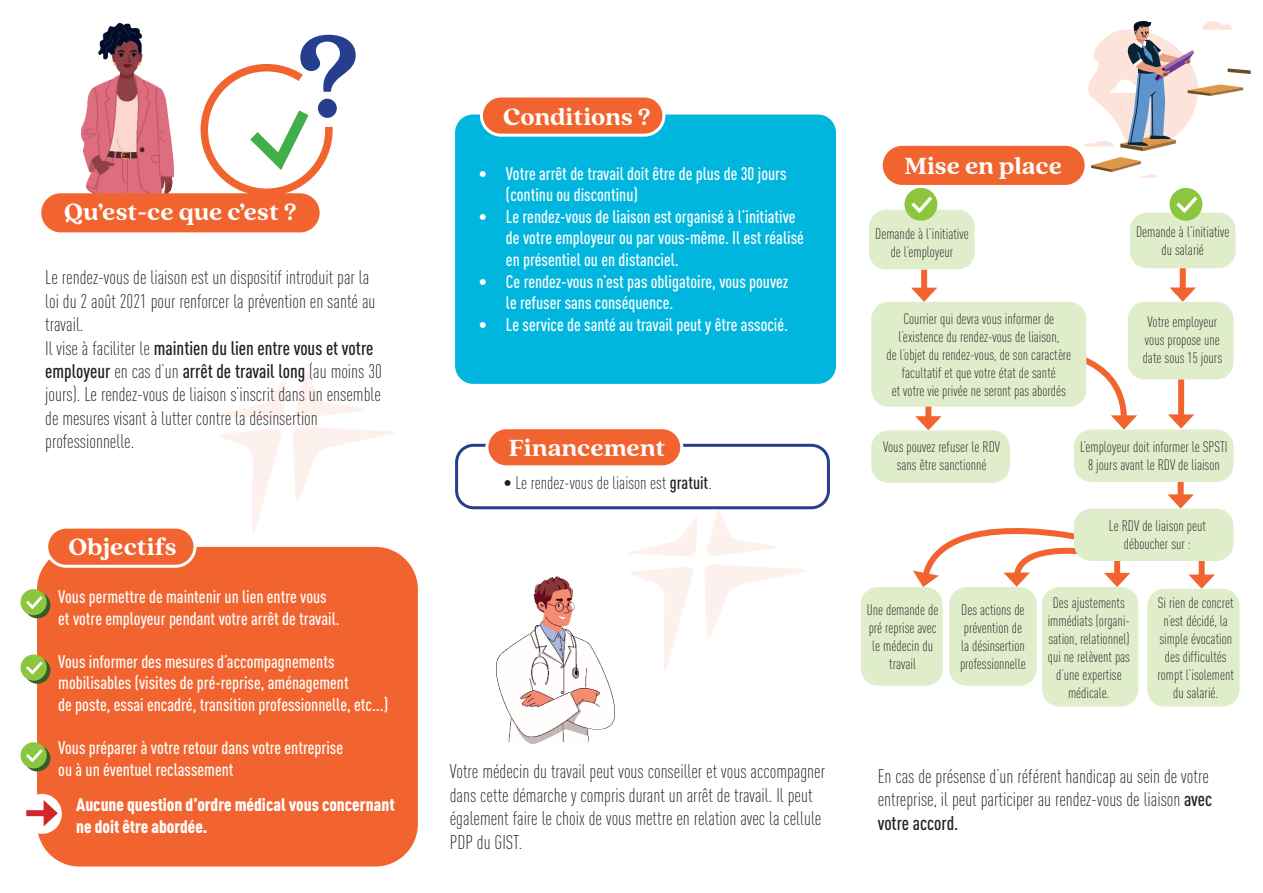
<style>
.page{position:relative;width:1263px;height:893px;background:#fff}
.page>*{position:absolute;margin:0;border:0;box-sizing:border-box;transform-origin:0 0}
.t1{font:800 129.3px "Quincy CF";color:#253f8e}
.t2{font:800 25.95px "Quincy CF";letter-spacing:-.005em;color:#fff}
.t3{font:300 19.5px/23.4px "DIN Cond";color:#231f20}
.t4{font:500 18px/21.6px "DIN Cond";color:#fff}
.t5{font:900 18px/21.6px "DIN Cond";color:#fff}
.t6{font:300 18px "DIN Cond";color:#231f20}
.t7{font:300 15px/18px "DIN Cond";color:#231f20;text-align:center}
.s1{font-weight:500}
</style>
<div class="page">
<svg style="left:1084px;top:21px;width:167px;height:157px"></svg>
<img style="left:81px;top:24px;width:93px;height:169px">
<svg style="left:1079px;top:345px;width:58px;height:85px"></svg>
<svg style="left:913px;top:508px;width:183px;height:79px"></svg>
<div style="left:1114px;top:538px;width:6px;height:40px;background:#f2642f"></div>
<svg style="left:1104px;top:573px;width:26px;height:14px"></svg>
<div style="left:1199px;top:540px;width:6px;height:40px;background:#f2642f"></div>
<svg style="left:1188px;top:575px;width:27px;height:14px"></svg>
<div style="left:1178px;top:459px;width:6px;height:41px;background:#f2642f"></div>
<svg style="left:1167px;top:494px;width:27px;height:15px"></svg>
<div style="left:925px;top:399px;width:6px;height:22px;background:#f2642f"></div>
<svg style="left:915px;top:416px;width:27px;height:14px"></svg>
<div style="left:921px;top:269px;width:6px;height:24px;background:#f2642f"></div>
<svg style="left:911px;top:288px;width:26px;height:14px"></svg>
<div style="left:455px;top:444px;width:375px;height:65px;border:3px solid #253f8e;border-radius:17px"></div>
<div style="left:869px;top:210px;width:106px;height:59px;background:#dfedcb;border-radius:17px"></div>
<div style="left:41px;top:193px;width:279px;height:39px;background:#f2642f;border-radius:20px"></div>
<div style="left:455px;top:115px;width:381px;height:269px;background:#00b6de;border-radius:18px"></div>
<div style="left:481px;top:96px;width:183px;height:39px;background:#f2642f;border-radius:20px"></div>
<div style="left:480px;top:95px;width:185px;height:42px;border:3px solid #fff;border-radius:20px"></div>
<div style="left:37px;top:547px;width:381px;height:319px;background:#f2642f;border-radius:43px"></div>
<div style="left:201px;top:64px;width:132px;height:132px;border:8px solid #f2642f;border-radius:50%"></div>
<div style="left:296px;top:63px;width:64px;height:64px;background:#fff;border-radius:50%"></div>
<svg style="left:250px;top:110px;width:68px;height:69px"></svg>
<div style="left:904px;top:188px;width:33px;height:33px;background:#8bc63e;border-radius:50%"></div>
<svg style="left:908px;top:193px;width:28px;height:24px"></svg>
<div style="left:883px;top:146px;width:202px;height:39px;background:#f2642f;border-radius:20px"></div>
<div style="left:487px;top:428px;width:195px;height:39px;background:#f2642f;border-radius:20px"></div>
<div style="left:485px;top:426px;width:198px;height:42px;border:3px solid #fff;border-radius:20px"></div>
<div style="left:47px;top:527px;width:148px;height:39px;background:#f2642f;border-radius:20px"></div>
<div style="left:45px;top:526px;width:151px;height:42px;border:3px solid #fff;border-radius:20px"></div>
<div style="left:24px;top:592px;width:26px;height:26px;background:#345b28;border-radius:50%"></div>
<div style="left:21px;top:589px;width:26px;height:26px;background:#8bc63e;border-radius:50%"></div>
<svg style="left:23px;top:593px;width:23px;height:19px"></svg>
<div style="left:24px;top:745px;width:26px;height:26px;background:#345b28;border-radius:50%"></div>
<div style="left:21px;top:742px;width:26px;height:26px;background:#8bc63e;border-radius:50%"></div>
<svg style="left:23px;top:746px;width:23px;height:19px"></svg>
<svg style="left:217px;top:379px;width:69px;height:40px"></svg>
<svg style="left:218px;top:429px;width:63px;height:105px"></svg>
<svg style="left:293px;top:427px;width:102px;height:74px"></svg>
<svg style="left:295px;top:372px;width:71px;height:46px"></svg>
<div style="left:24px;top:657px;width:26px;height:27px;background:#345b28;border-radius:50%"></div>
<svg style="left:21px;top:654px;width:26px;height:27px"></svg>
<svg style="left:23px;top:658px;width:23px;height:19px"></svg>
<div style="left:1130px;top:213px;width:105px;height:55px;background:#dfedcb;border-radius:17px"></div>
<div style="left:871px;top:302px;width:215px;height:105px;background:#dfedcb;border-radius:17px"></div>
<div style="left:1128px;top:302px;width:105px;height:77px;background:#dfedcb;border-radius:17px"></div>
<div style="left:871px;top:430px;width:139px;height:53px;background:#dfedcb;border-radius:17px"></div>
<div style="left:1074px;top:430px;width:159px;height:52px;background:#dfedcb;border-radius:17px"></div>
<div style="left:1074px;top:509px;width:159px;height:52px;background:#dfedcb;border-radius:17px"></div>
<div style="left:861px;top:587px;width:82px;height:99px;background:#dfedcb;border-radius:17px"></div>
<div style="left:949px;top:587px;width:88px;height:99px;background:#dfedcb;border-radius:17px"></div>
<div style="left:1042px;top:587px;width:96px;height:119px;background:#dfedcb;border-radius:17px"></div>
<div style="left:1147px;top:589px;width:92px;height:117px;background:#dfedcb;border-radius:17px"></div>
<div style="left:1180px;top:268px;width:6px;height:25px;background:#f2642f"></div>
<svg style="left:1169px;top:287px;width:27px;height:15px"></svg>
<div style="left:1178px;top:379px;width:6px;height:41px;background:#f2642f"></div>
<svg style="left:1168px;top:414px;width:26px;height:15px"></svg>
<div style="left:1169px;top:188px;width:33px;height:33px;background:#8bc63e;border-radius:50%"></div>
<svg style="left:1173px;top:193px;width:28px;height:24px"></svg>
<svg style="left:629px;top:517px;width:68px;height:39px"></svg>
<svg style="left:630px;top:566px;width:63px;height:105px"></svg>
<svg style="left:705px;top:564px;width:101px;height:75px"></svg>
<svg style="left:706px;top:509px;width:73px;height:47px"></svg>
<img style="left:496px;top:577px;width:119px;height:167px">
<div style="left:22px;top:794px;width:40px;height:40px;background:#fff;border-radius:50%"></div>
<div style="left:26px;top:810px;width:23px;height:6px;background:#d2262b"></div>
<svg style="left:44px;top:800px;width:14px;height:26px"></svg>
<h1 class="t1" style="left:296px;top:-15px;width:66px">?</h1>
<h2 class="t2" style="left:64px;top:194px;width:234px">Qu’est-ce que c’est ?</h2>
<p class="t3" style="left:45px;top:266px;width:338px">Le rendez-vous de liaison est un dispositif introduit par la loi du 2 août 2021 pour renforcer la prévention en santé au travail.<br>Il vise à faciliter le <span class="s1">maintien du lien entre vous et votre employeur</span> en cas d’un <span class="s1">arrêt de travail long</span> (au moins 30 jours). Le rendez-vous de liaison s’inscrit dans un ensemble de mesures visant à lutter contre la désinsertion professionnelle.</p>
<h2 class="t2" style="left:69px;top:529px;width:110px">Objectifs</h2>
<p class="t4" style="left:58px;top:585px;width:283px">Vous permettre de maintenir un lien entre vous et votre employeur pendant votre arrêt de travail.</p>
<p class="t4" style="left:58px;top:650px;width:331px">Vous informer des mesures d’accompagnements mobilisables (visites de pré-reprise, aménagement<br>de poste, essai encadré, transition professionnelle, etc...)</p>
<p class="t4" style="left:58px;top:737px;width:286px">Vous préparer à votre retour dans votre entreprise ou à un éventuel reclassement</p>
<p class="t5" style="left:76px;top:793px;width:320px">Aucune question d’ordre médical vous concernant ne doit être abordée.</p>
<h2 class="t2" style="left:503px;top:99px;width:149px">Conditions ?</h2>
<p class="t4" style="left:506px;top:162px;width:282px;text-indent:-27px">• Votre arrêt de travail doit être de plus de 30 jours (continu ou discontinu)</p>
<p class="t4" style="left:506px;top:205px;width:299px;text-indent:-27px">• Le rendez-vous de liaison est organisé à l’initiative de votre employeur ou par vous-même. Il est réalisé en présentiel ou en distanciel.</p>
<p class="t4" style="left:506px;top:270px;width:284px;text-indent:-27px">• Ce rendez-vous n’est pas obligatoire, vous pouvez le refuser sans conséquence.</p>
<p class="t4" style="left:479px;top:313px;width:311px">• Le service de santé au travail peut y être associé.</p>
<h2 class="t2" style="left:509px;top:429px;width:158px">Financement</h2>
<p class="t6" style="left:503px;top:473px;width:210px">• Le rendez-vous de liaison est <span class="s1">gratuit</span>.</p>
<h3 class="t3" style="left:450px;top:760px;width:377px">Votre médecin du travail peut vous conseiller et vous accompagner dans cette démarche y compris durant un arrêt de travail. Il peut également faire le choix de vous mettre en relation avec la cellule PDP du GIST.</h3>
<h2 class="t2" style="left:904px;top:147px;width:159px">Mise en place</h2>
<p class="t7" style="left:875px;top:225px;width:95px">Demande à l’initiative de l’employeur</p>
<p class="t7" style="left:1136px;top:223px;width:95px">Demande à l’initiative du salarié</p>
<p class="t7" style="left:886px;top:309px;width:186px">Courrier qui devra vous informer de l’existence du rendez-vous de liaison,<br>de l’objet du rendez-vous, de son caractère facultatif et que votre état de santé<br>et votre vie privée ne seront pas abordés</p>
<p class="t7" style="left:1143px;top:313px;width:81px">Votre employeur vous propose une date sous 15 jours</p>
<p class="t7" style="left:883px;top:438px;width:118px">Vous pouvez refuser le RDV sans être sanctionné</p>
<p class="t7" style="left:1080px;top:438px;width:149px">L’employeur doit informer le SPSTI<br>8 jours avant le RDV de liaison</p>
<p class="t7" style="left:1109px;top:517px;width:99px">Le RDV de liaison peut déboucher sur :</p>
<p class="t7" style="left:867px;top:601px;width:73px">Une demande de pré reprise avec le médecin du travail</p>
<p class="t7" style="left:960px;top:601px;width:67px;text-align:left">Des actions de prévention de la désinsertion professionnelle</p>
<p class="t7" style="left:1048px;top:593px;width:84px">Des ajustements immédiats (organi&shy;sation, relationnel) qui ne relèvent pas d’une expertise médicale.</p>
<p class="t7" style="left:1157px;top:593px;width:78px">Si rien de concret n’est décidé, la simple évocation des difficultés rompt l’isolement du salarié.</p>
<h3 class="t3" style="left:878px;top:764px;width:336px">En cas de présense d’un référent handicap au sein de votre entreprise, il peut participer au rendez-vous de liaison <span class="s1">avec votre accord.</span></h3>
</div>
